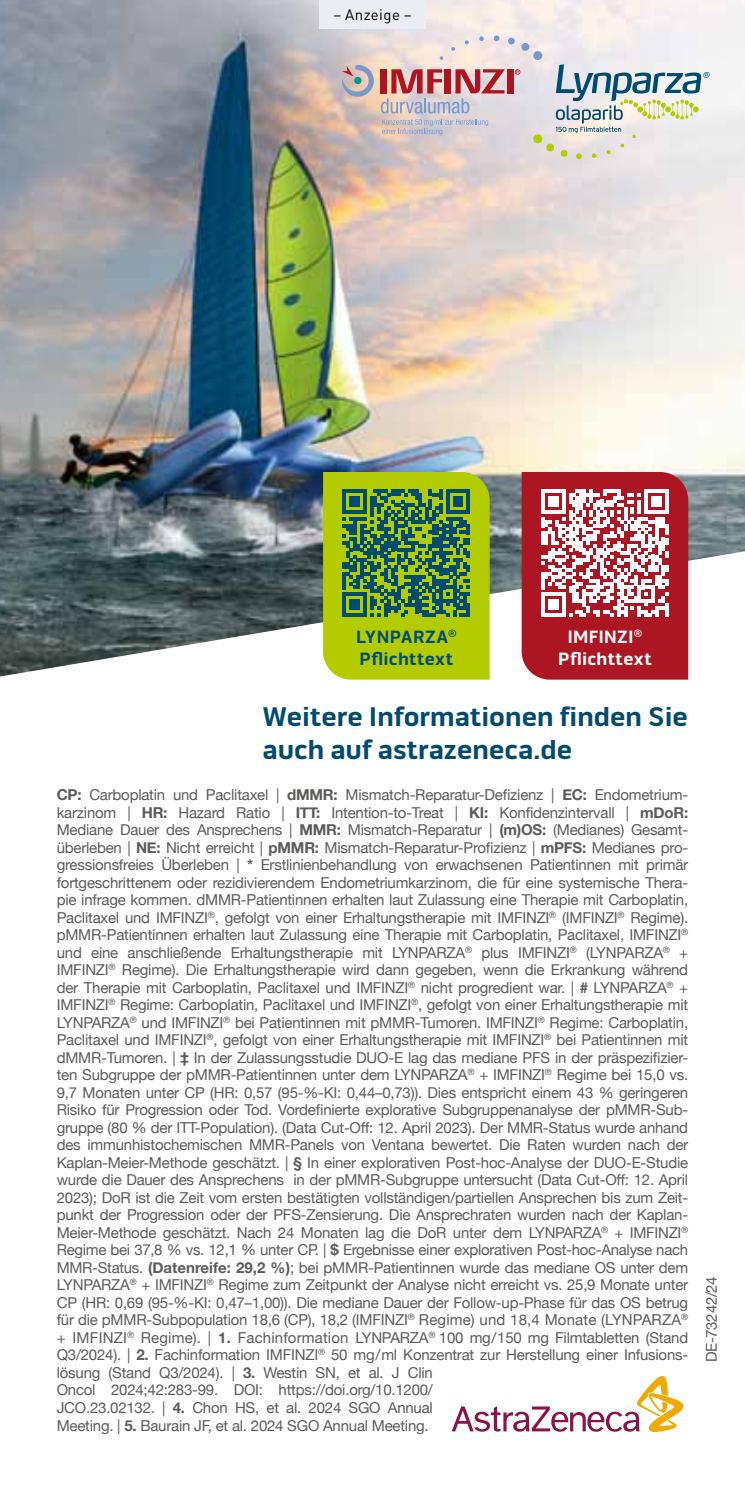
<style>
.page{position:relative;width:745px;height:1489px;background:#fff}
.page>*{position:absolute;margin:0;border:0;box-sizing:border-box;transform-origin:0 0}
.t1{font:700 27.5px/33px "Pill Gothic 600 mg";color:#004b70}
.t2{font:700 18.25px/21.8px "Pill Gothic 600 mg";letter-spacing:.015em;color:#004b70}
.t3{font:700 18.25px/21.8px "Pill Gothic 600 mg";letter-spacing:.015em;color:#fff;text-align:center}
.t4{font:15px/17.5px "Helvetica Neue";letter-spacing:-.015em;color:#595c59}
.t5{font:15px "DIN";letter-spacing:.025em;color:#000}
.s1{font-weight:700}
</style>
<div class="page">
<svg style="left:452px;top:1376px;width:232px;height:55px"></svg>
<img style="left:0;top:0;width:744px;height:676px">
<svg style="left:323px;top:472px;width:166px;height:207px;background:#80a721"></svg>
<svg style="left:521px;top:472px;width:166px;height:207px"></svg>
<svg style="left:664px;top:603px;width:4px;height:13px"></svg>
<svg style="left:341px;top:65px;width:32px;height:32px"></svg>
<div style="left:354px;top:77px;width:7px;height:7px;background:#009a8c;border-radius:50%"></div>
<svg style="left:380px;top:35px;width:329px;height:124px;background:#d8cecf"></svg>
<div style="left:319px;top:0;width:106px;height:28px;background:#ebedf3"></div>
<p class="t5" style="left:333px;top:5px;width:80px">– Anzeige –</p>
<p class="t2" style="left:356px;top:626px;width:102px">LYNPARZA<sup>®<br></sup>Pflichttext</p>
<p class="t3" style="left:557px;top:626px;width:95px">IMFINZI<sup>®<br></sup>Pflichttext</p>
<h1 class="t1" style="left:262px;top:700px;width:427px">Weitere Informationen finden Sie auch auf astrazeneca.de</h1>
<p class="t4" style="left:57px;top:787px;width:632px"><span class="s1">CP:</span> Carboplatin und Paclitaxel | <span class="s1">dMMR:</span> Mismatch-Reparatur-Defizienz | <span class="s1">EC:</span> Endometrium&shy;karzinom | <span class="s1">HR:</span> Hazard Ratio | <span class="s1">ITT:</span> Intention-to-Treat | <span class="s1">KI:</span> Konfidenzintervall | <span class="s1">mDoR:<br></span>Mediane Dauer des Ansprechens | <span class="s1">MMR:</span> Mismatch-Reparatur | <span class="s1">(m)OS:</span> (Medianes) Gesamt&shy;überleben | <span class="s1">NE:</span> Nicht erreicht | <span class="s1">pMMR:</span> Mismatch-Reparatur-Profizienz | <span class="s1">mPFS:</span> Medianes pro&shy;gressionsfreies Überleben | <span class="s1">*</span> Erstlinienbehandlung von erwachsenen Patientinnen mit primär fortgeschrittenem oder rezidivierendem Endometriumkarzinom, die für eine systemische Thera&shy;pie infrage kommen. dMMR-Patientinnen erhalten laut Zulassung eine Therapie mit Carboplatin, Paclitaxel und IMFINZI<sup>®</sup>, gefolgt von einer Erhaltungstherapie mit IMFINZI<sup>®</sup> (IMFINZI<sup>®</sup> Regime). pMMR-Patientinnen erhalten laut Zulassung eine Therapie mit Carboplatin, Paclitaxel, IMFINZI<sup>® </sup>und eine anschließende Erhaltungstherapie mit LYNPARZA<sup>®</sup> plus IMFINZI<sup>®</sup> (LYNPARZA<sup>®</sup> + IMFINZI<sup>®</sup> Regime). Die Erhaltungstherapie wird dann gegeben, wenn die Erkrankung während der Therapie mit Carboplatin, Paclitaxel und IMFINZI<sup>®</sup> nicht progredient war. | <span class="s1">#</span> LYNPARZA<sup>®</sup> + IMFINZI<sup>®</sup> Regime: Carboplatin, Paclitaxel und IMFINZI<sup>®</sup>, gefolgt von einer Erhaltungstherapie mit LYNPARZA<sup>®</sup> und IMFINZI<sup>®</sup> bei Patientinnen mit pMMR-Tumoren. IMFINZI<sup>®</sup> Regime: Carboplatin, Paclitaxel und IMFINZI<sup>®</sup>, gefolgt von einer Erhaltungstherapie mit IMFINZI<sup>®</sup> bei Patientinnen mit dMMR-Tumoren. | <span class="s1">‡</span> In der Zulassungsstudie DUO-E lag das mediane PFS in der präspezifizier&shy;ten Subgruppe der pMMR-Patientinnen unter dem LYNPARZA<sup>®</sup> + IMFINZI<sup>®</sup> Regime bei 15,0 vs.<br>9,7 Monaten unter CP (HR: 0,57 (95-%-KI: 0,44–0,73)). Dies entspricht einem 43 % geringeren Risiko für Progression oder Tod. Vordefinierte explorative Subgruppenanalyse der pMMR-Sub&shy;gruppe (80 % der ITT-Population). (Data Cut-Off: 12. April 2023). Der MMR-Status wurde anhand des immunhistochemischen MMR-Panels von Ventana bewertet. Die Raten wurden nach der Kaplan-Meier-Methode geschätzt. | <span class="s1">§</span> In einer explorativen Post-hoc-Analyse der DUO-E-Studie wurde die Dauer des Ansprechens in der pMMR-Subgruppe untersucht (Data Cut-Off: 12. April 2023); DoR ist die Zeit vom ersten bestätigten vollständigen/partiellen Ansprechen bis zum Zeit&shy;punkt der Progression oder der PFS-Zensierung. Die Ansprechraten wurden nach der Kaplan-Meier-Methode geschätzt. Nach 24 Monaten lag die DoR unter dem LYNPARZA<sup>®</sup> + IMFINZI<sup>® </sup>Regime bei 37,8 % vs. 12,1 % unter CP. | <span class="s1">$</span> Ergebnisse einer explorativen Post-hoc-Analyse nach MMR-Status. <span class="s1">(Datenreife: 29,2 %)</span>; bei pMMR-Patientinnen wurde das mediane OS unter dem LYNPARZA<sup>®</sup> + IMFINZI<sup>®</sup> Regime zum Zeitpunkt der Analyse nicht erreicht vs. 25,9 Monate unter CP (HR: 0,69 (95-%-KI: 0,47–1,00)). Die mediane Dauer der Follow-up-Phase für das OS betrug für die pMMR-Subpopulation 18,6 (CP), 18,2 (IMFINZI<sup>®</sup> Regime) und 18,4 Monate (LYNPARZA<sup>® </sup>+ IMFINZI<sup>®</sup> Regime). | <span class="s1">1.</span> Fachinformation LYNPARZA<sup>®</sup> 100 mg/150 mg Filmtabletten (Stand Q3/2024). | <span class="s1">2.</span> Fachinformation IMFINZI<sup>®</sup> 50 mg/ml Konzentrat zur Herstellung einer Infusions&shy;lösung (Stand Q3/2024). | <span class="s1">3.</span> Westin SN, et al. J Clin<br>Oncol 2024;42:283-99. DOI: https://doi.org/10.1200/<br>JCO.23.02132. | <span class="s1">4.</span> Chon HS, et al. 2024 SGO Annual<br>Meeting. | <span class="s1">5.</span> Baurain JF, et al. 2024 SGO Annual Meeting.</p>
<p class="t4" style="left:703px;top:1362px;width:87px;rotate:-90deg">DE-73242/24</p>
</div>
